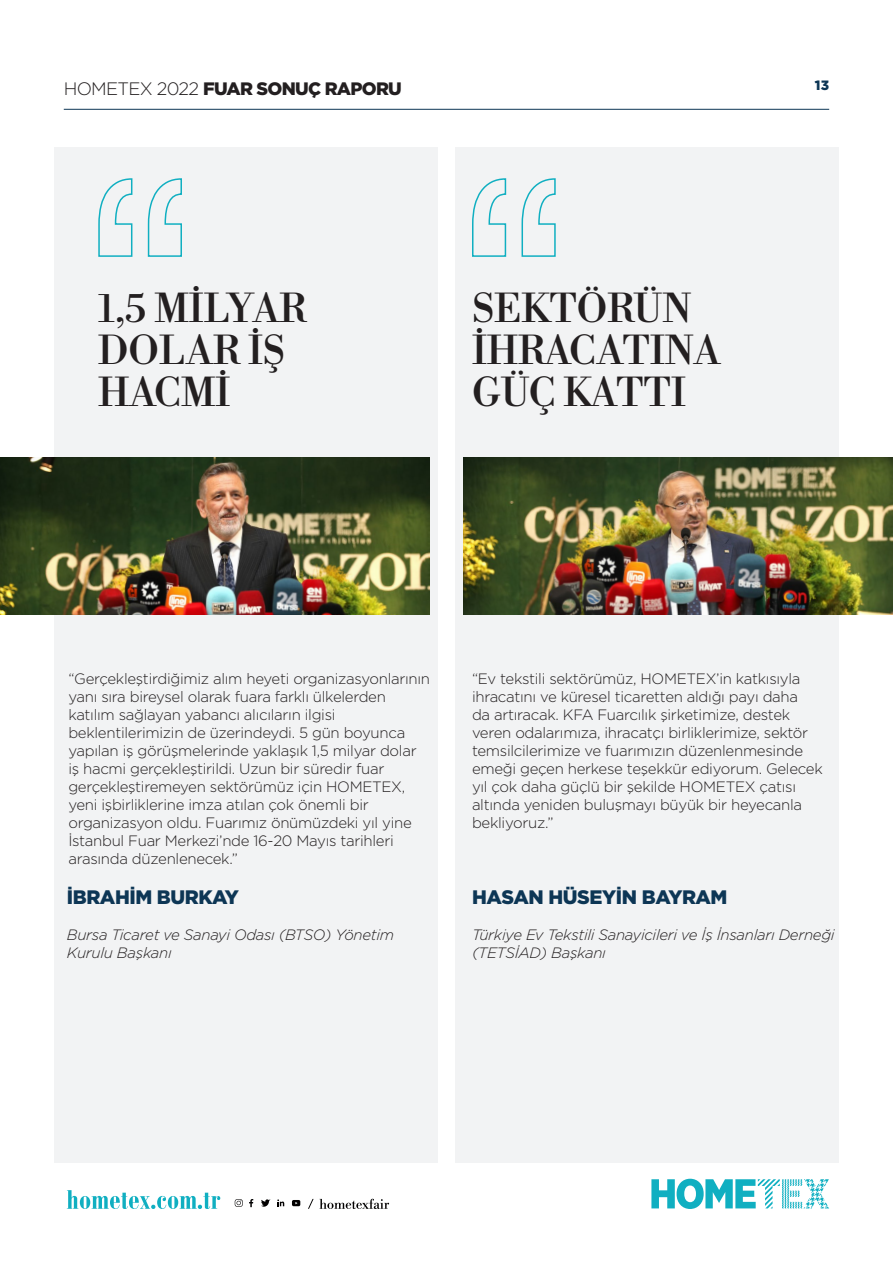
<style>
.page{position:relative;width:893px;height:1263px;background:#fff}
.page>*{position:absolute;margin:0;border:0;box-sizing:border-box;transform-origin:0 0}
.t1{font:39px/42px "Libre Bodoni";color:#231f20}
.t2{font:900 19.5px "Gotham";letter-spacing:-.02em;color:#0d3655}
.t3{font:900 18px "Gotham";letter-spacing:-.04em;color:#231f20}
.t4{font:300 15px/18px "Gotham";letter-spacing:-.02em;color:#231f20}
.t5{font:italic 300 15px/18px "Gotham";letter-spacing:-.02em;color:#231f20}
.t6{font:900 13.5px "Gotham";color:#0d3655}
.s1{font-weight:300}
</style>
<div class="page">
<hr style="left:64px;top:109px;width:765px;height:1px;background:#0d3655">
<div style="left:54px;top:148px;width:384px;height:1015px;background:#f2f3f4"></div>
<div style="left:455px;top:148px;width:384px;height:1015px;background:#f2f3f4"></div>
<svg style="left:308px;top:1199px;width:81px;height:10px"></svg>
<svg style="left:235px;top:1199px;width:8px;height:8px"></svg>
<svg style="left:249px;top:1199px;width:4px;height:8px"></svg>
<svg style="left:261px;top:1199px;width:10px;height:8px"></svg>
<svg style="left:277px;top:1199px;width:7px;height:7px"></svg>
<svg style="left:292px;top:1200px;width:8px;height:6px"></svg>
<svg style="left:67px;top:1190px;width:153px;height:19px"></svg>
<svg style="left:651px;top:1179px;width:178px;height:30px"></svg>
<svg style="left:98px;top:178px;width:84px;height:79px"></svg>
<svg style="left:472px;top:178px;width:84px;height:79px"></svg>
<img style="left:463px;top:457px;width:430px;height:157px">
<img style="left:0;top:457px;width:429px;height:157px">
<p class="t3" style="left:64px;top:77px;width:340px"><span class="s1">HOMETEX 2022</span> FUAR SONUÇ RAPORU</p>
<p class="t6" style="left:815px;top:76px;width:16px">13</p>
<p class="t1" style="left:98px;top:289px;width:210px">1,5 MİLYAR<br>DOLAR İŞ</p>
<p class="t1" style="left:98px;top:373px;width:134px">HACMİ</p>
<p class="t1" style="left:472px;top:289px;width:221px">SEKTÖRÜN</p>
<p class="t1" style="left:472px;top:331px;width:250px">İHRACATINA</p>
<p class="t1" style="left:472px;top:373px;width:215px">GÜÇ KATTI</p>
<p class="t4" style="left:68px;top:669px;width:363px">“Gerçekleştirdiğimiz alım heyeti organizasyonlarının yanı sıra bireysel olarak fuara farklı ülkelerden katılım sağlayan yabancı alıcıların ilgisi beklentilerimizin de üzerindeydi. 5 gün boyunca yapılan iş görüşmelerinde yaklaşık 1,5 milyar dolar iş hacmi gerçekleştirildi. Uzun bir süredir fuar gerçekleştiremeyen sektörümüz için HOMETEX, yeni işbirliklerine imza atılan çok önemli bir organizasyon oldu. Fuarımız önümüzdeki yıl yine İstanbul Fuar Merkezi’nde 16-20 Mayıs tarihleri arasında düzenlenecek.”</p>
<p class="t4" style="left:472px;top:669px;width:352px">“Ev tekstili sektörümüz, HOMETEX’in katkısıyla ihracatını ve küresel ticaretten aldığı payı daha<br>da artıracak. KFA Fuarcılık şirketimize, destek veren odalarımıza, ihracatçı birliklerimize, sektör temsilcilerimize ve fuarımızın düzenlenmesinde emeği geçen herkese teşekkür ediyorum. Gelecek yıl çok daha güçlü bir şekilde HOMETEX çatısı altında yeniden buluşmayı büyük bir heyecanla bekliyoruz.”</p>
<p class="t2" style="left:67px;top:884px;width:174px">İBRAHİM BURKAY</p>
<p class="t5" style="left:67px;top:926px;width:329px">Bursa Ticaret ve Sanayi Odası (BTSO) Yönetim<br>Kurulu Başkanı</p>
<p class="t2" style="left:472px;top:884px;width:257px">HASAN HÜSEYİN BAYRAM</p>
<p class="t5" style="left:472px;top:926px;width:364px">Türkiye Ev Tekstili Sanayicileri ve İş İnsanları Derneği (TETSİAD) Başkanı</p>
</div>
